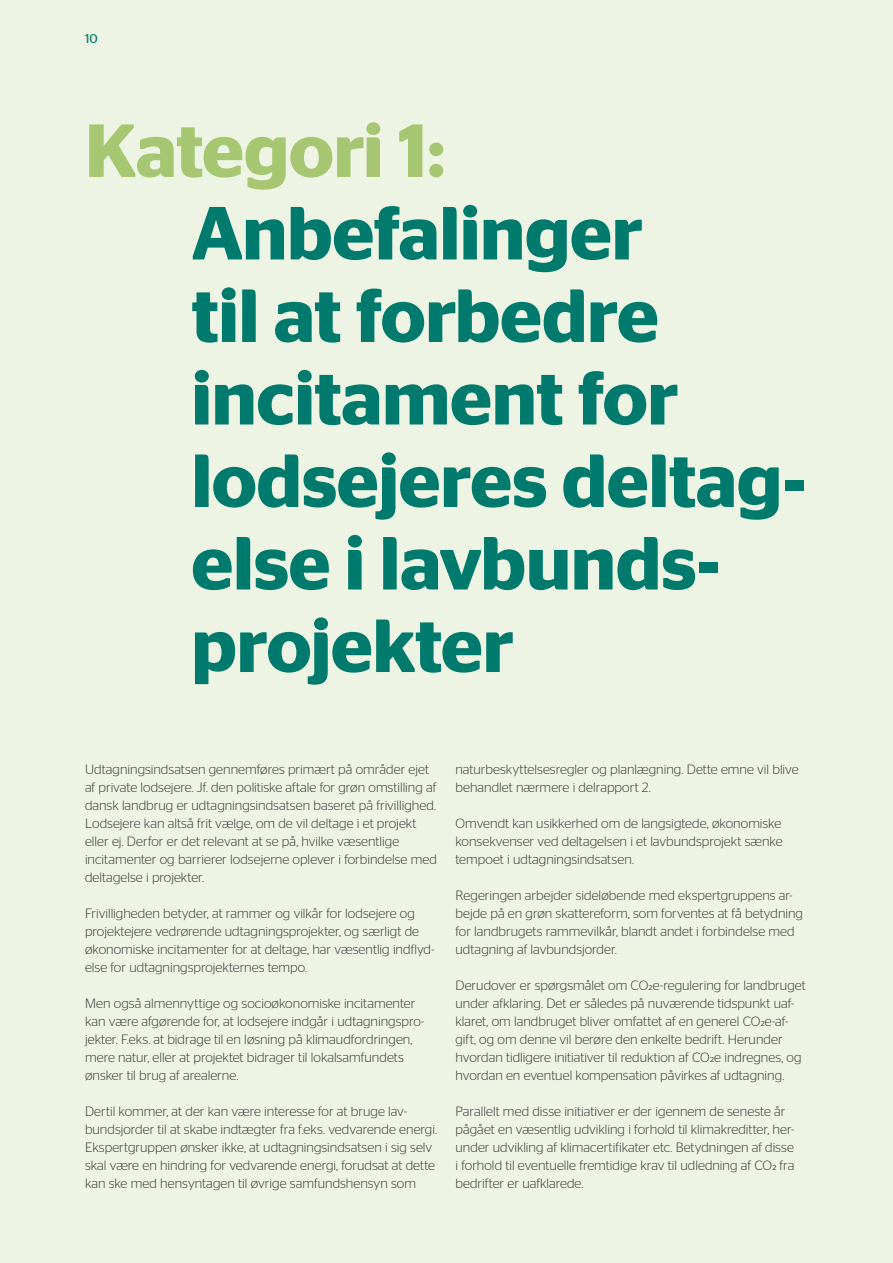
<style>
.page{position:relative;width:893px;height:1263px;background:#edf4e3}
.page>*{position:absolute;margin:0;border:0;box-sizing:border-box;transform-origin:0 0}
.t1{font:600 75px/82.5px "Stag Sans";letter-spacing:-.005em;color:#007a6c}
.t2{font:600 75px "Stag Sans";letter-spacing:-.015em;color:#a7c671}
.t3{font:300 13.5px/18px "Stag Sans";color:#373535}
.t4{font:12.75px "Stag Sans";color:#007a6c}
</style>
<div class="page">
<p class="t4" style="left:85px;top:32px;width:14px">10</p>
<h1 class="t2" style="left:85px;top:107px;width:361px">Kategori 1:</h1>
<h1 class="t1" style="left:191px;top:192px;width:616px">Anbefalinger<br>til at forbedre incitament for lodsejeres deltag&shy;else i lavbunds&shy;projekter</h1>
<p class="t3" style="left:85px;top:760px;width:353px">Udtagningsindsatsen gennemføres primært på områder ejet af private lodsejere. Jf. den politiske aftale for grøn omstilling af dansk landbrug er udtagningsindsatsen baseret på frivillighed.<br>Lodsejere kan altså frit vælge, om de vil deltage i et projekt eller ej. Derfor er det relevant at se på, hvilke væsentlige incitamenter og barrierer lodsejerne oplever i forbindelse med deltagelse i projekter.</p>
<p class="t3" style="left:85px;top:904px;width:351px">Frivilligheden betyder, at rammer og vilkår for lodsejere og projektejere vedrørende udtagningsprojekter, og særligt de økonomiske incitamenter for at deltage, har væsentlig indflyd&shy;else for udtagningsprojekternes tempo.</p>
<p class="t3" style="left:85px;top:994px;width:341px">Men også almennyttige og socioøkonomiske incitamenter kan være afgørende for, at lodsejere indgår i udtagningspro&shy;jekter. F.eks. at bidrage til en løsning på klimaudfordringen, mere natur, eller at projektet bidrager til lokalsamfundets ønsker til brug af arealerne.</p>
<p class="t3" style="left:85px;top:1102px;width:354px">Dertil kommer, at der kan være interesse for at bruge lav&shy;bundsjorder til at skabe indtægter fra f.eks. vedvarende energi.<br>Ekspertgruppen ønsker ikke, at udtagningsindsatsen i sig selv skal være en hindring for vedvarende energi, forudsat at dette kan ske med hensyntagen til øvrige samfundshensyn som</p>
<p class="t3" style="left:455px;top:760px;width:345px">naturbeskyttelsesregler og planlægning. Dette emne vil blive behandlet nærmere i delrapport 2.</p>
<p class="t3" style="left:455px;top:814px;width:329px;text-align:justify">Omvendt kan usikkerhed om de langsigtede, økonomiske konsekvenser ved deltagelsen i et lavbundsprojekt sænke tempoet i udtagningsindsatsen.</p>
<p class="t3" style="left:455px;top:886px;width:349px">Regeringen arbejder sideløbende med ekspertgruppens ar&shy;bejde på en grøn skattereform, som forventes at få betydning for landbrugets rammevilkår, blandt andet i forbindelse med udtagning af lavbundsjorder.</p>
<p class="t3" style="left:455px;top:976px;width:352px">Derudover er spørgsmålet om CO2e-regulering for landbruget under afklaring. Det er således på nuværende tidspunkt uaf&shy;klaret, om landbruget bliver omfattet af en generel CO2e-af&shy;gift, og om denne vil berøre den enkelte bedrift. Herunder hvordan tidligere initiativer til reduktion af CO2e indregnes, og hvordan en eventuel kompensation påvirkes af udtagning.</p>
<p class="t3" style="left:455px;top:1102px;width:340px">Parallelt med disse initiativer er der igennem de seneste år pågået en væsentlig udvikling i forhold til klimakreditter, her&shy;under udvikling af klimacertifikater etc. Betydningen af disse i forhold til eventuelle fremtidige krav til udledning af CO2 fra bedrifter er uafklarede.</p>
</div>
